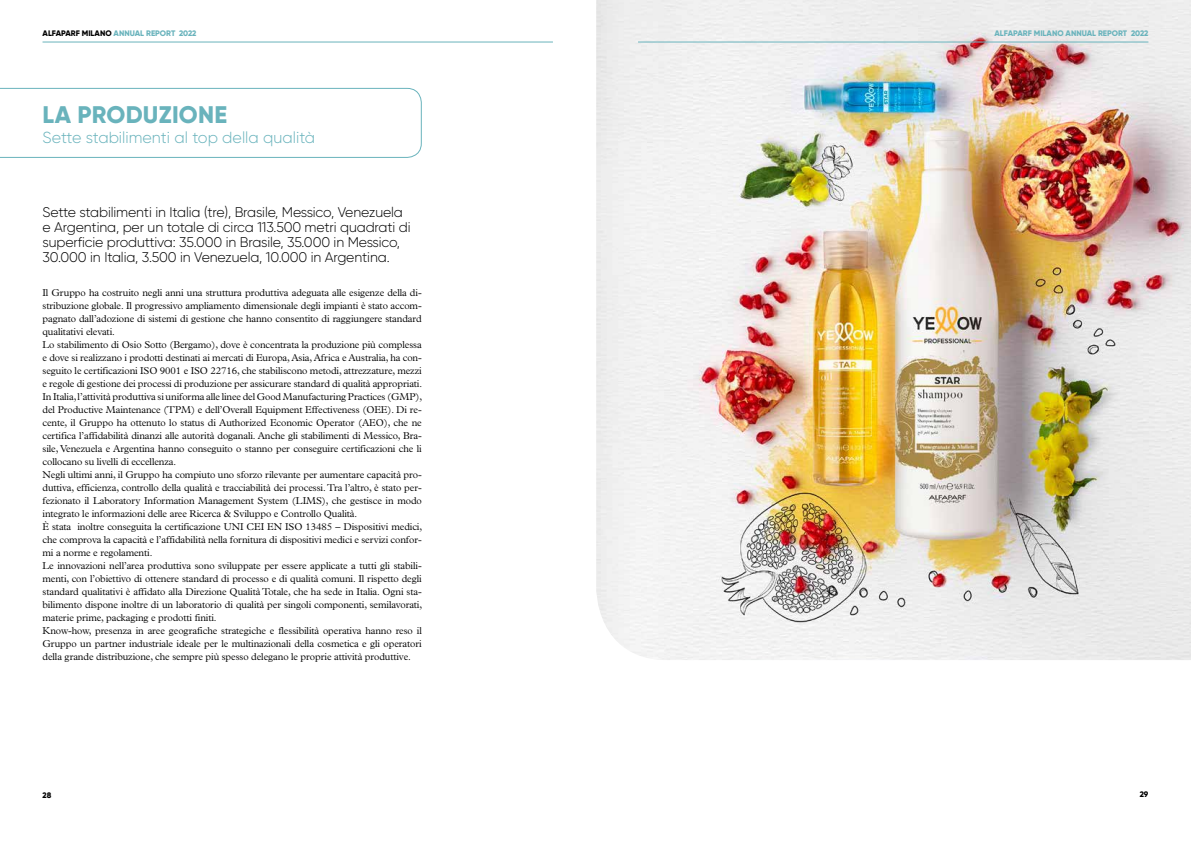
<style>
.page{position:relative;width:1191px;height:842px;background:#fff}
.page>*{position:absolute;margin:0;border:0;box-sizing:border-box;transform-origin:0 0}
.t1{font:800 24px "Gilroy";letter-spacing:.01em;color:#69b3bc}
.t2{font:300 16px "Gilroy";color:#69b3bc}
.t3{font:300 14px/15px "Gilroy";letter-spacing:-.01em;color:#000}
.t4{font:300 10px/13px "Plantin Std";letter-spacing:-.01em;color:#000}
.t5{font:800 8px "Gilroy";color:#69b3bc}
.t6{font:800 8px "Gilroy";color:#000}
.s1{color:#000}
</style>
<div class="page">
<hr style="left:43px;top:42px;width:510px;height:1px;background:#69b3bc">
<svg style="left:0;top:88px;width:422px;height:70px"></svg>
<img style="left:596px;top:0;width:595px;height:660px">
<hr style="left:638px;top:42px;width:510px;height:1px;background:#69b3bc">
<p class="t5" style="left:43px;top:28px;width:155px"><span class="s1">ALFAPARF MILANO</span> ANNUAL REPORT 2022</p>
<p class="t5" style="left:994px;top:28px;width:155px">ALFAPARF MILANO ANNUAL REPORT 2022</p>
<h1 class="t1" style="left:43px;top:99px;width:186px">LA PRODUZIONE</h1>
<h2 class="t2" style="left:43px;top:127px;width:274px">Sette stabilimenti al top della qualità</h2>
<p class="t3" style="left:43px;top:205px;width:369px">Sette stabilimenti in Italia (tre), Brasile, Messico, Venezuela e Argentina, per un totale di circa 113.500 metri quadrati di superficie produttiva: 35.000 in Brasile, 35.000 in Messico, 30.000 in Italia, 3.500 in Venezuela, 10.000 in Argentina.</p>
<p class="t4" style="left:43px;top:286px;width:381px">Il Gruppo ha costruito negli anni una struttura produttiva adeguata alle esigenze della di&shy;stribuzione globale. Il progressivo ampliamento dimensionale degli impianti è stato accom&shy;pagnato dall’adozione di sistemi di gestione che hanno consentito di raggiungere standard qualitativi elevati.<br>Lo stabilimento di Osio Sotto (Bergamo), dove è concentrata la produzione più complessa e dove si realizzano i prodotti destinati ai mercati di Europa, Asia, Africa e Australia, ha con&shy;seguito le certificazioni ISO 9001 e ISO 22716, che stabiliscono metodi, attrezzature, mezzi e regole di gestione dei processi di produzione per assicurare standard di qualità appropriati.<br>In Italia, l’attività produttiva si uniforma alle linee del Good Manufacturing Practices (GMP), del Productive Maintenance (TPM) e dell’Overall Equipment Effectiveness (OEE). Di re&shy;cente, il Gruppo ha ottenuto lo status di Authorized Economic Operator (AEO), che ne certifica l’affidabilità dinanzi alle autorità doganali. Anche gli stabilimenti di Messico, Bra&shy;sile, Venezuela e Argentina hanno conseguito o stanno per conseguire certificazioni che li collocano su livelli di eccellenza.<br>Negli ultimi anni, il Gruppo ha compiuto uno sforzo rilevante per aumentare capacità pro&shy;duttiva, efficienza, controllo della qualità e tracciabilità dei processi. Tra l’altro, è stato per&shy;fezionato il Laboratory Information Management System (LIMS), che gestisce in modo integrato le informazioni delle aree Ricerca &amp; Sviluppo e Controllo Qualità.<br>È stata inoltre conseguita la certificazione UNI CEI EN ISO 13485 – Dispositivi medici, che comprova la capacità e l’affidabilità nella fornitura di dispositivi medici e servizi confor&shy;mi a norme e regolamenti.<br>Le innovazioni nell’area produttiva sono sviluppate per essere applicate a tutti gli stabili&shy;menti, con l’obiettivo di ottenere standard di processo e di qualità comuni. Il rispetto degli standard qualitativi è affidato alla Direzione Qualità Totale, che ha sede in Italia. Ogni sta&shy;bilimento dispone inoltre di un laboratorio di qualità per singoli componenti, semilavorati, materie prime, packaging e prodotti finiti.<br>Know-how, presenza in aree geografiche strategiche e flessibilità operativa hanno reso il Gruppo un partner industriale ideale per le multinazionali della cosmetica e gli operatori della grande distribuzione, che sempre più spesso delegano le proprie attività produttive.</p>
<p class="t6" style="left:43px;top:790px;width:10px">28</p>
<p class="t6" style="left:1139px;top:790px;width:10px">29</p>
</div>
